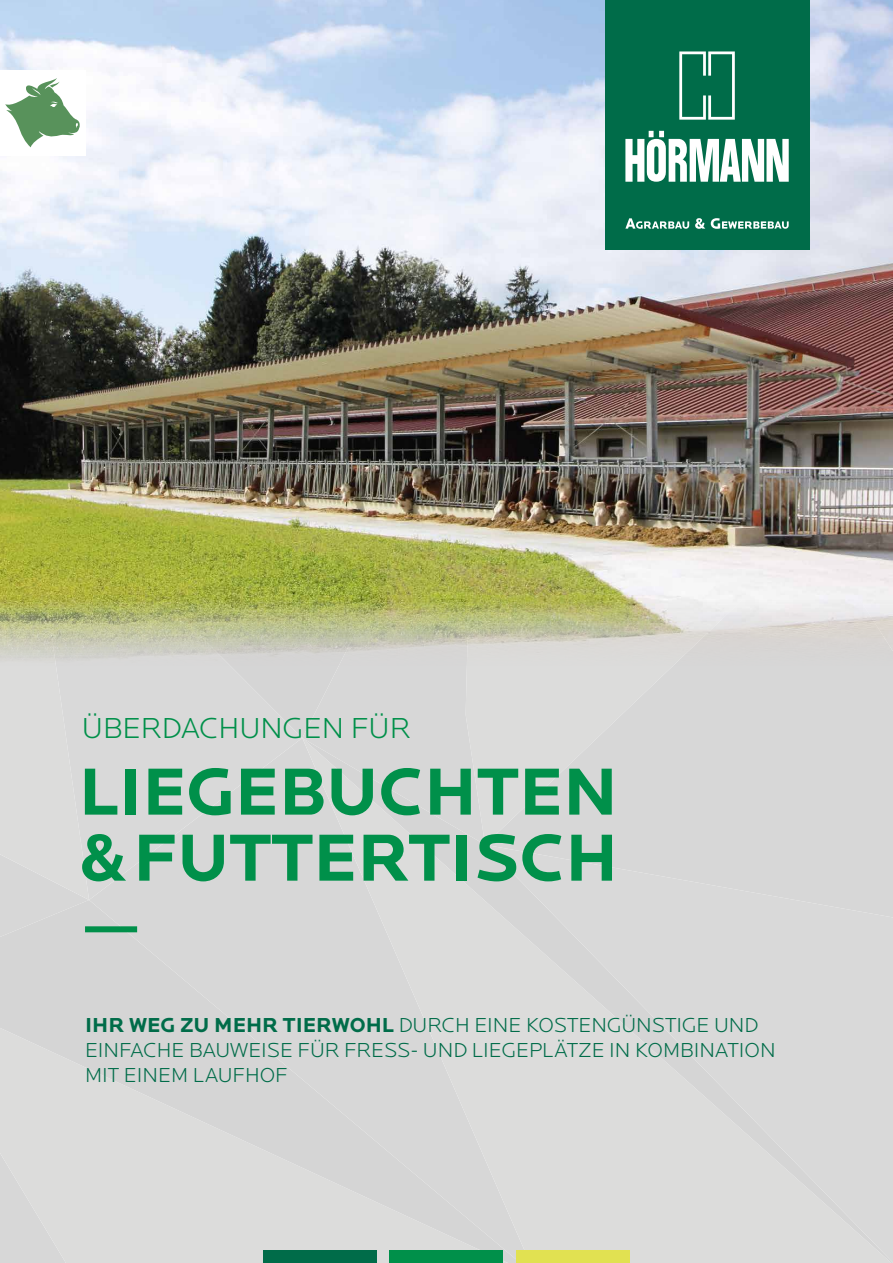
<style>
.page{position:relative;width:893px;height:1263px;background:#fff}
.page>*{position:absolute;margin:0;border:0;box-sizing:border-box;transform-origin:0 0}
.t1{font:700 69px/66px "Locator";color:#00904a}
.t2{font:300 30px "Locator";color:#00904a}
.t3{font:300 21px/25.2px "Locator";color:#006c49}
.s1{font-weight:700}
</style>
<div class="page">
<div style="left:0;top:665px;width:27px;height:235px;background:#dcdcdb"></div>
<div style="left:302px;top:665px;width:172px;height:73px;background:#d7d7d7"></div>
<div style="left:0;top:900px;width:89px;height:363px;background:#d7d7d7"></div>
<div style="left:89px;top:900px;width:213px;height:363px;background:#d7d7d7"></div>
<div style="left:27px;top:665px;width:275px;height:235px;background:#d9d9d9"></div>
<div style="left:302px;top:738px;width:183px;height:525px;background:#d7d7d7"></div>
<div style="left:485px;top:920px;width:408px;height:343px;background:#dcdcdb"></div>
<div style="left:485px;top:665px;width:408px;height:255px;background:#d7d7d7"></div>
<svg style="left:815px;top:665px;width:78px;height:6px"></svg>
<img style="left:0;top:182px;width:893px;height:483px">
<div style="left:605px;top:0;width:204px;height:249px;background:#006c49"></div>
<svg style="left:0;top:0;width:893px;height:182px"></svg>
<svg style="left:625px;top:218px;width:164px;height:11px"></svg>
<div style="left:85px;top:926px;width:52px;height:6px;background:#00904a"></div>
<div style="left:264px;top:1250px;width:113px;height:13px;background:#006c49"></div>
<div style="left:390px;top:1250px;width:113px;height:13px;background:#00904a"></div>
<div style="left:516px;top:1250px;width:113px;height:13px;background:#e1e151"></div>
<h2 class="t2" style="left:82px;top:711px;width:330px">ÜBERDACHUNGEN FÜR</h2>
<h1 class="t1" style="left:79px;top:760px;width:541px">LIEGEBUCHTEN &amp; FUTTERTISCH</h1>
<p class="t3" style="left:85px;top:1012px;width:692px"><span class="s1">IHR WEG ZU MEHR TIERWOHL</span> DURCH EINE KOSTENGÜNSTIGE UND<br>EINFACHE BAUWEISE FÜR FRESS- UND LIEGEPLÄTZE IN KOMBINATION<br>MIT EINEM LAUFHOF</p>
</div>
